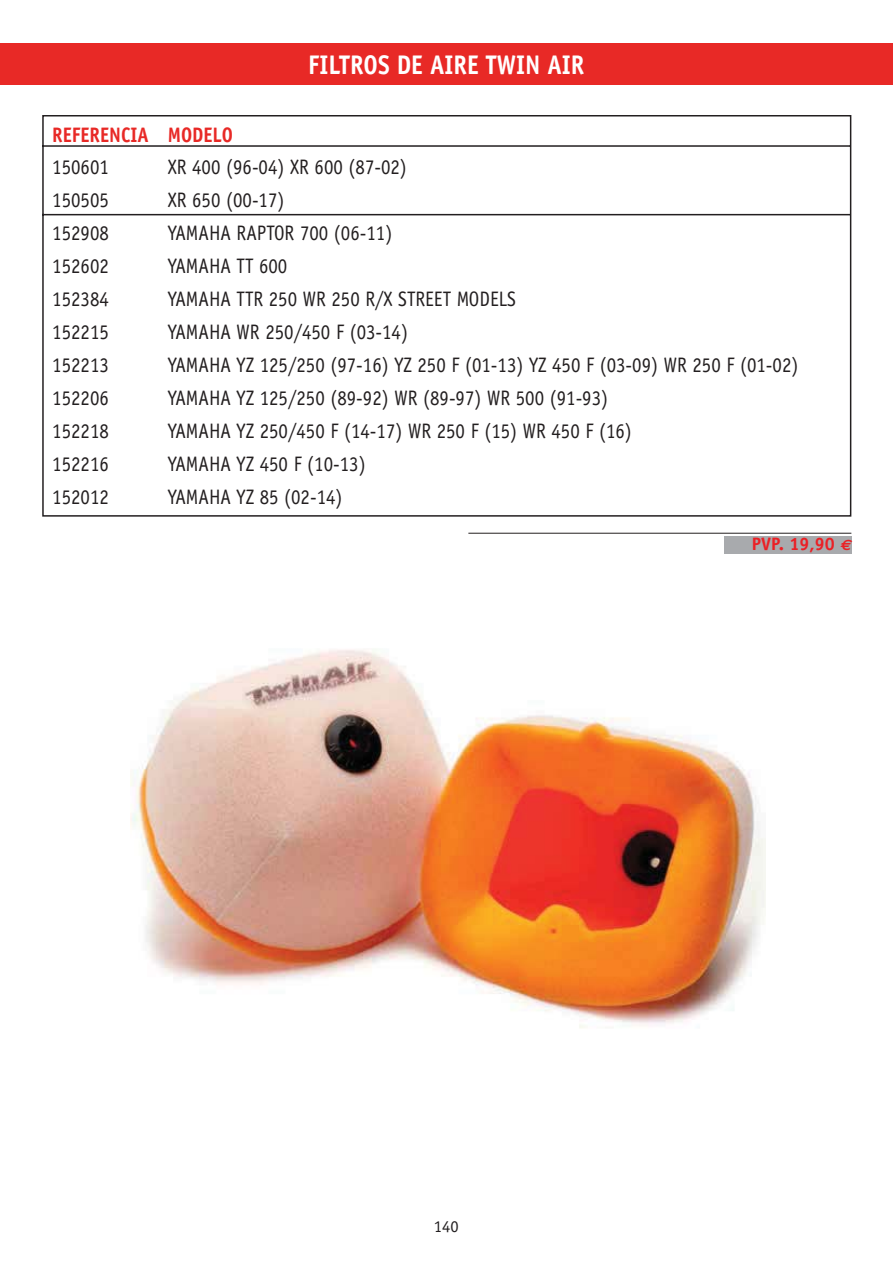
<style>
.page{position:relative;width:893px;height:1263px;background:#fff}
.page>*{position:absolute;margin:0;border:0;box-sizing:border-box;transform-origin:0 0}
.t1{font:700 27px "Officina Sans";color:#fff;scale:.9 1}
.t2{font:21px "Officina Sans";color:#231f20;scale:.9 1}
.t3{font:700 21px "Officina Sans";color:#e82926;scale:.9 1}
.t4{font:700 18px "Officina Sans";color:#eb2025}
.t5{font:16.5px "Officina Sans";color:#231f20}
.s1{font-family:"Euro Sans";font-style:italic;font-size:15px}
</style>
<div class="page">
<div style="left:0;top:43px;width:893px;height:41px;background:#e82926"></div>
<svg style="left:42px;top:115px;width:810px;height:402px"></svg>
<div style="left:724px;top:536px;width:127px;height:17px;background:#a8aaad"></div>
<hr style="left:468px;top:533px;width:383px;height:1px;background:#231f20">
<img style="left:130px;top:649px;width:636px;height:379px">
<p class="t1" style="left:308px;top:54px;width:308px">FILTROS DE AIRE TWIN AIR</p>
<p class="t3" style="left:52px;top:126px;width:202px">REFERENCIA MODELO</p>
<p class="t2" style="left:52px;top:159px;width:64px">150601</p>
<p class="t2" style="left:168px;top:159px;width:267px">XR 400 (96-04) XR 600 (87-02)</p>
<p class="t2" style="left:52px;top:192px;width:64px">150505</p>
<p class="t2" style="left:168px;top:192px;width:131px">XR 650 (00-17)</p>
<p class="t2" style="left:52px;top:225px;width:64px">152908</p>
<p class="t2" style="left:168px;top:225px;width:251px">YAMAHA RAPTOR 700 (06-11)</p>
<p class="t2" style="left:52px;top:258px;width:64px">152602</p>
<p class="t2" style="left:168px;top:258px;width:134px">YAMAHA TT 600</p>
<p class="t2" style="left:52px;top:291px;width:64px">152384</p>
<p class="t2" style="left:168px;top:291px;width:388px">YAMAHA TTR 250 WR 250 R/X STREET MODELS</p>
<p class="t2" style="left:52px;top:324px;width:64px">152215</p>
<p class="t2" style="left:168px;top:324px;width:269px">YAMAHA WR 250/450 F (03-14)</p>
<p class="t2" style="left:52px;top:357px;width:64px">152213</p>
<p class="t2" style="left:168px;top:357px;width:702px">YAMAHA YZ 125/250 (97-16) YZ 250 F (01-13) YZ 450 F (03-09) WR 250 F (01-02)</p>
<p class="t2" style="left:52px;top:390px;width:64px">152206</p>
<p class="t2" style="left:168px;top:390px;width:491px">YAMAHA YZ 125/250 (89-92) WR (89-97) WR 500 (91-93)</p>
<p class="t2" style="left:52px;top:423px;width:64px">152218</p>
<p class="t2" style="left:168px;top:423px;width:517px">YAMAHA YZ 250/450 F (14-17) WR 250 F (15) WR 450 F (16)</p>
<p class="t2" style="left:52px;top:456px;width:64px">152216</p>
<p class="t2" style="left:168px;top:456px;width:222px">YAMAHA YZ 450 F (10-13)</p>
<p class="t2" style="left:52px;top:489px;width:64px">152012</p>
<p class="t2" style="left:168px;top:489px;width:196px">YAMAHA YZ 85 (02-14)</p>
<p class="t4" style="left:752px;top:537px;width:101px">PVP. 19,90 <span class="s1">€</span></p>
<p class="t5" style="left:434px;top:1220px;width:26px">140</p>
</div>
